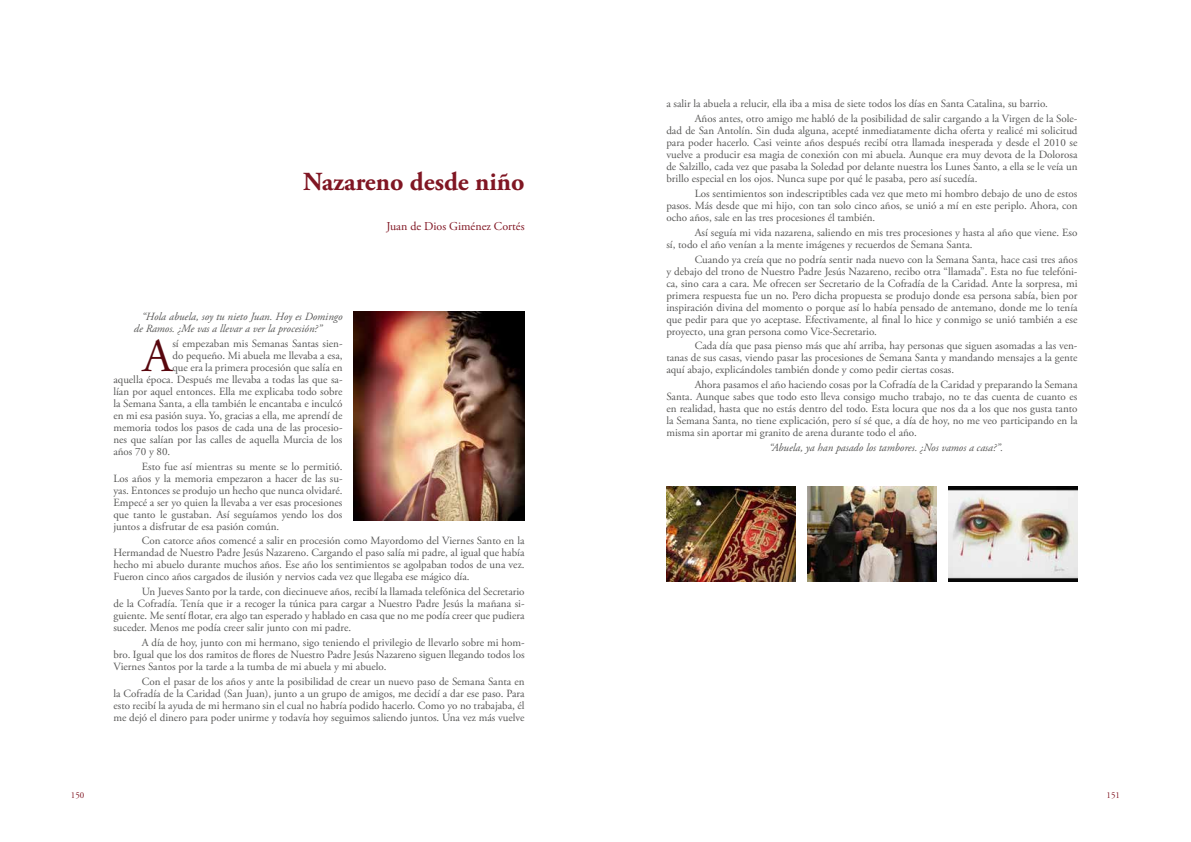
<style>
.page{position:relative;width:1191px;height:842px;background:#fff}
.page>*{position:absolute;margin:0;border:0;box-sizing:border-box;transform-origin:0 0}
.t1{font:47.2px "Adobe Garamond Pro";color:#58070e}
.t2{font:700 26px "Adobe Garamond Pro";color:#801623}
.t3{font:12px "Adobe Garamond Pro";color:#801623}
.t4{font:11px/12px "Adobe Garamond Pro";color:#575756;text-align:justify}
.t5{font:italic 11px/12px "Adobe Garamond Pro";color:#575756}
.t6{font:9px "Adobe Garamond Pro";color:#801623}
</style>
<div class="page">
<img style="left:353px;top:312px;width:171px;height:208px">
<img style="left:666px;top:486px;width:129px;height:95px">
<img style="left:807px;top:486px;width:129px;height:95px">
<img style="left:948px;top:486px;width:129px;height:95px">
<h2 class="t2" style="left:303px;top:167px;width:223px">Nazareno desde niño</h2>
<p class="t3" style="left:386px;top:219px;width:140px">Juan de Dios Giménez Cortés</p>
<p class="t5" style="left:134px;top:311px;width:210px;text-indent:8px">“Hola abuela, soy tu nieto Juan. Hoy es Domingo de Ramos. ¿Me vas a llevar a ver la procesión?”</p>
<h1 class="t1" style="left:143px;top:327px;width:31px">A</h1>
<p class="t4" style="left:172px;top:338px;width:172px">sí empezaban mis Semanas Santas sien-</p>
<p class="t4" style="left:172px;top:350px;width:172px">do pequeño. Mi abuela me llevaba a esa,</p>
<p class="t4" style="left:172px;top:362px;width:172px">que era la primera procesión que salía en</p>
<p class="t4" style="left:113px;top:374px;width:231px">aquella época. Después me llevaba a todas las que sa-</p>
<p class="t4" style="left:113px;top:386px;width:231px">lían por aquel entonces. Ella me explicaba todo sobre</p>
<p class="t4" style="left:113px;top:398px;width:231px">la Semana Santa, a ella también le encantaba e inculcó</p>
<p class="t4" style="left:113px;top:410px;width:230px">en mi esa pasión suya. Yo, gracias a ella, me aprendí de</p>
<p class="t4" style="left:113px;top:422px;width:231px">memoria todos los pasos de cada una de las procesio-</p>
<p class="t4" style="left:113px;top:434px;width:231px">nes que salían por las calles de aquella Murcia de los</p>
<p class="t4" style="left:113px;top:446px;width:58px">años 70 y 80.</p>
<p class="t4" style="left:113px;top:460px;width:231px;text-indent:28px">Esto fue así mientras su mente se lo permitió.<br>Los años y la memoria empezaron a hacer de las su&shy;yas. Entonces se produjo un hecho que nunca olvidaré.<br>Empecé a ser yo quien la llevaba a ver esas procesiones que tanto le gustaban. Así seguíamos yendo los dos juntos a disfrutar de esa pasión común.</p>
<p class="t4" style="left:113px;top:535px;width:413px;text-indent:28px">Con catorce años comencé a salir en procesión como Mayordomo del Viernes Santo en la Hermandad de Nuestro Padre Jesús Nazareno. Cargando el paso salía mi padre, al igual que había hecho mi abuelo durante muchos años. Ese año los sentimientos se agolpaban todos de una vez.<br>Fueron cinco años cargados de ilusión y nervios cada vez que llegaba ese mágico día.</p>
<p class="t4" style="left:113px;top:586px;width:413px;text-indent:28px">Un Jueves Santo por la tarde, con diecinueve años, recibí la llamada telefónica del Secretario de la Cofradía. Tenía que ir a recoger la túnica para cargar a Nuestro Padre Jesús la mañana si&shy;guiente. Me sentí flotar, era algo tan esperado y hablado en casa que no me podía creer que pudiera suceder. Menos me podía creer salir junto con mi padre.</p>
<p class="t4" style="left:113px;top:637px;width:413px;text-indent:28px">A día de hoy, junto con mi hermano, sigo teniendo el privilegio de llevarlo sobre mi hom&shy;bro. Igual que los dos ramitos de flores de Nuestro Padre Jesús Nazareno siguen llegando todos los Viernes Santos por la tarde a la tumba de mi abuela y mi abuelo.</p>
<p class="t4" style="left:113px;top:676px;width:413px;text-indent:28px">Con el pasar de los años y ante la posibilidad de crear un nuevo paso de Semana Santa en la Cofradía de la Caridad (San Juan), junto a un grupo de amigos, me decidí a dar ese paso. Para esto recibí la ayuda de mi hermano sin el cual no habría podido hacerlo. Como yo no trabajaba, él me dejó el dinero para poder unirme y todavía hoy seguimos saliendo juntos. Una vez más vuelve</p>
<p class="t4" style="left:694px;top:97px;width:384px;line-height:14.8px;text-indent:-28px">a salir la abuela a relucir, ella iba a misa de siete todos los días en Santa Catalina, su barrio.<br>Años antes, otro amigo me habló de la posibilidad de salir cargando a la Virgen de la Sole-</p>
<p class="t4" style="left:666px;top:125px;width:413px">dad de San Antolín. Sin duda alguna, acepté inmediatamente dicha oferta y realicé mi solicitud para poder hacerlo. Casi veinte años después recibí otra llamada inesperada y desde el 2010 se vuelve a producir esa magia de conexión con mi abuela. Aunque era muy devota de la Dolorosa de Salzillo, cada vez que pasaba la Soledad por delante nuestra los Lunes Santo, a ella se le veía un brillo especial en los ojos. Nunca supe por qué le pasaba, pero así sucedía.</p>
<p class="t4" style="left:666px;top:188px;width:413px;text-indent:28px">Los sentimientos son indescriptibles cada vez que meto mi hombro debajo de uno de estos pasos. Más desde que mi hijo, con tan solo cinco años, se unió a mí en este periplo. Ahora, con ocho años, sale en las tres procesiones él también.</p>
<p class="t4" style="left:666px;top:227px;width:412px;text-indent:28px">Así seguía mi vida nazarena, saliendo en mis tres procesiones y hasta al año que viene. Eso sí, todo el año venían a la mente imágenes y recuerdos de Semana Santa.</p>
<p class="t4" style="left:666px;top:253px;width:413px;text-indent:28px">Cuando ya creía que no podría sentir nada nuevo con la Semana Santa, hace casi tres años y debajo del trono de Nuestro Padre Jesús Nazareno, recibo otra “llamada”. Esta no fue telefóni&shy;ca, sino cara a cara. Me ofrecen ser Secretario de la Cofradía de la Caridad. Ante la sorpresa, mi primera respuesta fue un no. Pero dicha propuesta se produjo donde esa persona sabía, bien por inspiración divina del momento o porque así lo había pensado de antemano, donde me lo tenía que pedir para que yo aceptase. Efectivamente, al final lo hice y conmigo se unió también a ese proyecto, una gran persona como Vice-Secretario.</p>
<p class="t4" style="left:666px;top:340px;width:413px;text-indent:28px">Cada día que pasa pienso más que ahí arriba, hay personas que siguen asomadas a las ven&shy;tanas de sus casas, viendo pasar las procesiones de Semana Santa y mandando mensajes a la gente aquí abajo, explicándoles también donde y como pedir ciertas cosas.</p>
<p class="t4" style="left:666px;top:379px;width:413px;text-indent:28px">Ahora pasamos el año haciendo cosas por la Cofradía de la Caridad y preparando la Semana Santa. Aunque sabes que todo esto lleva consigo mucho trabajo, no te das cuenta de cuanto es en realidad, hasta que no estás dentro del todo. Esta locura que nos da a los que nos gusta tanto la Semana Santa, no tiene explicación, pero sí sé que, a día de hoy, no me veo participando en la misma sin aportar mi granito de arena durante todo el año.</p>
<p class="t5" style="left:769px;top:442px;width:236px">“Abuela, ya han pasado los tambores. ¿Nos vamos a casa?”.</p>
<p class="t6" style="left:71px;top:789px;width:15px">150</p>
<p class="t6" style="left:1106px;top:789px;width:15px">151</p>
</div>
